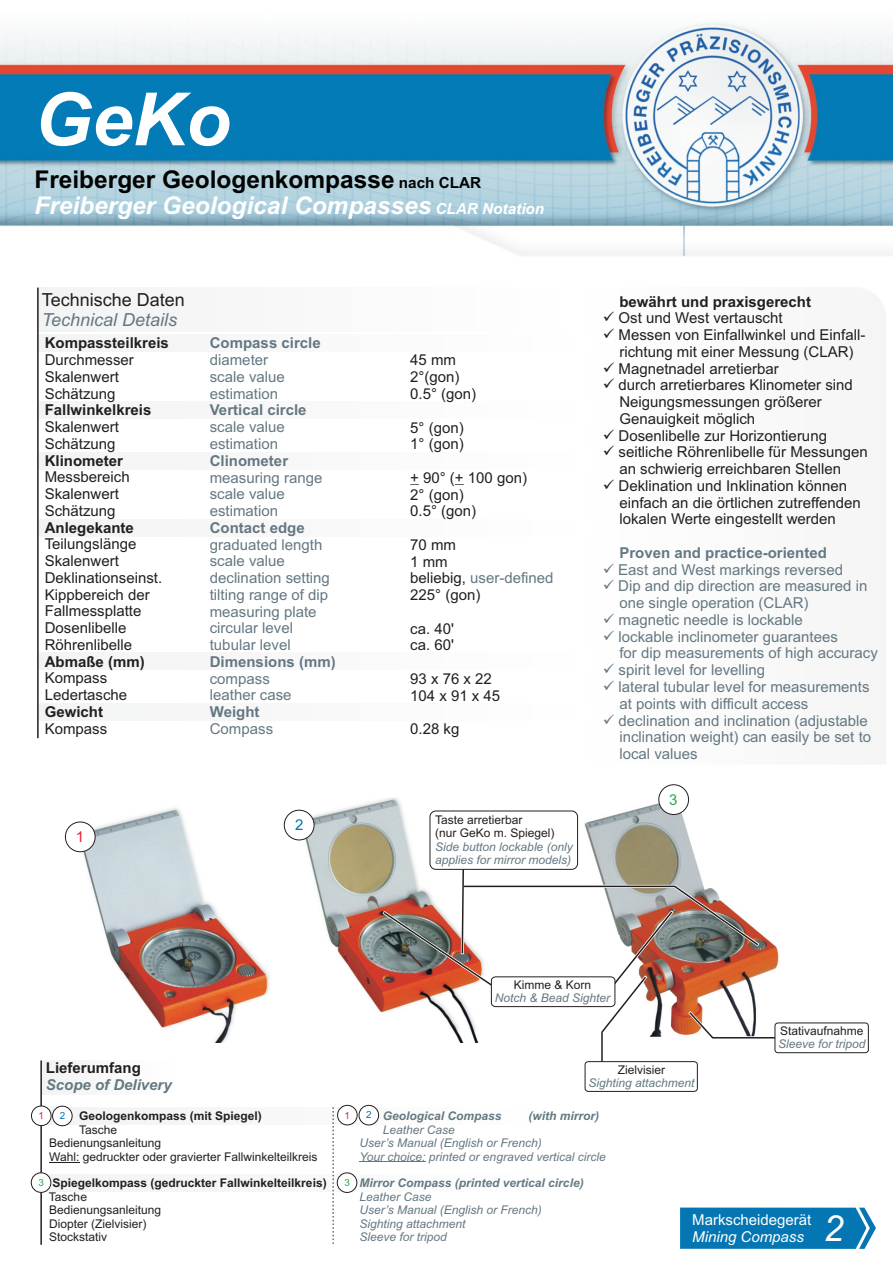
<style>
.page{position:relative;width:893px;height:1263px;background:#fff}
.page>*{position:absolute;margin:0;border:0;box-sizing:border-box;transform-origin:0 0}
.t1{font:italic 700 73.5px "Arial";color:#fff}
.t2{font:italic 36px "Arial";color:#fff}
.t3{font:italic 700 24.45px/26px "Arial";color:#fff}
.t4{font:italic 18px "Arial";color:#647882}
.t5{font:18px "Arial";color:#231f20}
.t6{font:15px/16.8px "Arial";color:#231f20}
.t7{font:15px/16.8px "Arial";color:#647882}
.t8{font:700 15px "Arial";color:#231f20}
.t9{font:700 15px "Arial";color:#647882}
.t10{font:15px "Arial";color:#fff}
.t11{font:italic 700 15px "Arial";color:#647882}
.t12{font:italic 15px "Arial";color:#fff}
.t13{font:15px "Arial";color:#ee2028}
.t14{font:15px "Arial";color:#0376b3}
.t15{font:15px "Arial";color:#2ca94b}
.t16{font:italic 12px/13.4px "Arial";color:#647882}
.t17{font:12px/13.4px "Arial";color:#231f20}
.t18{font:700 12px "Arial";color:#231f20}
.t19{font:italic 700 12px "Arial";color:#647882}
.t20{font:9.9px "Arial";color:#ee2028}
.t21{font:9.9px "Arial";color:#2ca94b}
.t22{font:9.9px "Arial";color:#0376b3}
.s1{font-style:normal;color:#010202}
.s2{font-style:normal;font-size:15.3px;color:#010202}
.s3{font-size:15.3px}
.s4{color:#647882}
</style>
<div class="page">
<div style="left:41px;top:1107px;width:526px;height:17px;background:#f8f8f9"></div>
<img style="left:73px;top:797px;width:420px;height:245px">
<img style="left:584px;top:788px;width:114px;height:78px">
<div style="left:585px;top:1061px;width:113px;height:31px;background:#fff;border:1px solid #231f20;border-radius:3px"></div>
<svg style="left:379px;top:866px;width:402px;height:199px"></svg>
<div style="left:775px;top:1022px;width:94px;height:31px;background:#fff;border:1px solid #231f20;border-radius:3px"></div>
<div style="left:430px;top:811px;width:148px;height:58px;border:1px solid #231f20;border-radius:6px"></div>
<div style="left:41px;top:1060px;width:136px;height:35px;background:#f8f8f9"></div>
<div style="left:41px;top:1174px;width:526px;height:17px;background:#f8f8f9"></div>
<div style="left:38px;top:703px;width:556px;height:17px;background:#f9f9f9"></div>
<div style="left:38px;top:653px;width:556px;height:17px;background:#f9f9f9"></div>
<div style="left:38px;top:519px;width:556px;height:17px;background:#f9f9f9"></div>
<div style="left:38px;top:452px;width:556px;height:17px;background:#f9f9f9"></div>
<div style="left:38px;top:401px;width:556px;height:17px;background:#f9f9f9"></div>
<div style="left:38px;top:335px;width:556px;height:17px;background:#f9f9f9"></div>
<img style="left:0;top:23px;width:893px;height:234px">
<div style="left:38px;top:288px;width:542px;height:43px;background:#f8f8f9"></div>
<hr style="left:37px;top:288px;width:2px;height:450px;background:#231f20">
<svg style="left:680px;top:1207px;width:196px;height:42px;background:#127eb7"></svg>
<hr style="left:49px;top:1162px;width:30px;height:1px;background:#231f20">
<hr style="left:40px;top:1060px;width:2px;height:185px;background:#231f20">
<hr style="left:360px;top:1161px;width:66px;height:1px;background:#647882">
<svg style="left:333px;top:1107px;width:1px;height:137px"></svg>
<div style="left:65px;top:822px;width:31px;height:30px;background:#fff;border:1px solid #231f20;border-radius:50%"></div>
<div style="left:284px;top:810px;width:30px;height:30px;background:#fff;border:1px solid #231f20;border-radius:50%"></div>
<div style="left:658px;top:784px;width:31px;height:31px;background:#fff;border:1px solid #231f20;border-radius:50%"></div>
<div style="left:31px;top:1105px;width:20px;height:21px;background:#fff;border:1px solid #231f20;border-radius:50%"></div>
<div style="left:31px;top:1172px;width:20px;height:21px;background:#fff;border:1px solid #231f20;border-radius:50%"></div>
<div style="left:52px;top:1106px;width:21px;height:20px;background:#fff;border:1px solid #231f20;border-radius:50%"></div>
<div style="left:337px;top:1172px;width:20px;height:21px;background:#fff;border:1px solid #231f20;border-radius:50%"></div>
<div style="left:337px;top:1105px;width:21px;height:20px;background:#fff;border:1px solid #231f20;border-radius:50%"></div>
<div style="left:359px;top:1105px;width:20px;height:20px;background:#fff;border:1px solid #231f20;border-radius:50%"></div>
<h1 class="t1" style="left:34px;top:92px;width:197px">GeKo</h1>
<h3 class="t3" style="left:34px;top:169px;width:511px"><span class="s1">Freiberger Geologenkompasse</span> <span class="s2">nach CLAR<br></span>Freiberger Geological Compasses <span class="s3">CLAR Notation</span></h3>
<p class="t5" style="left:42px;top:293px;width:145px">Technische Daten</p>
<p class="t4" style="left:42px;top:313px;width:137px">Technical Details</p>
<p class="t8" style="left:45px;top:337px;width:126px">Kompassteilkreis</p>
<p class="t6" style="left:45px;top:353px;width:91px">Durchmesser<br>Skalenwert<br>Schätzung</p>
<p class="t8" style="left:45px;top:404px;width:108px">Fallwinkelkreis</p>
<p class="t6" style="left:45px;top:420px;width:76px">Skalenwert<br>Schätzung</p>
<p class="t8" style="left:45px;top:455px;width:80px">Klinometer</p>
<p class="t6" style="left:45px;top:470px;width:87px">Messbereich<br>Skalenwert<br>Schätzung</p>
<p class="t8" style="left:45px;top:522px;width:91px">Anlegekante</p>
<p class="t6" style="left:45px;top:537px;width:119px">Teilungslänge<br>Skalenwert<br>Deklinationseinst.<br>Kippbereich der<br>Fallmessplatte<br>Dosenlibelle<br>Röhrenlibelle</p>
<p class="t8" style="left:45px;top:656px;width:102px">Abmaße (mm)</p>
<p class="t6" style="left:45px;top:671px;width:64px">Kompass</p>
<p class="t8" style="left:45px;top:706px;width:60px">Gewicht</p>
<p class="t6" style="left:45px;top:721px;width:64px">Kompass</p>
<p class="t6" style="left:45px;top:688px;width:84px">Ledertasche</p>
<p class="t9" style="left:210px;top:337px;width:112px">Compass circle</p>
<p class="t7" style="left:210px;top:353px;width:77px">diameter scale value estimation</p>
<p class="t9" style="left:210px;top:404px;width:98px">Vertical circle</p>
<p class="t7" style="left:210px;top:420px;width:77px">scale value estimation</p>
<p class="t9" style="left:210px;top:455px;width:80px">Clinometer</p>
<p class="t7" style="left:210px;top:470px;width:114px">measuring range scale value estimation</p>
<p class="t9" style="left:210px;top:522px;width:97px">Contact edge</p>
<p class="t7" style="left:210px;top:537px;width:122px">graduated length scale value declination setting tilting range of dip measuring plate circular level tubular level</p>
<p class="t9" style="left:210px;top:656px;width:127px">Dimensions (mm)</p>
<p class="t7" style="left:210px;top:671px;width:83px">compass leather case</p>
<p class="t9" style="left:210px;top:706px;width:51px">Weight</p>
<p class="t7" style="left:210px;top:722px;width:65px">Compass</p>
<p class="t13" style="left:76px;top:831px;width:10px">1</p>
<p class="t14" style="left:295px;top:819px;width:10px">2</p>
<p class="t6" style="left:410px;top:353px;width:68px">45 mm<br>2°(gon)<br>0.5° (gon)</p>
<p class="t6" style="left:410px;top:420px;width:55px">5° (gon)<br>1° (gon)</p>
<p class="t6" style="left:410px;top:470px;width:118px">+ 90° (+ 100 gon)<br>2° (gon)<br>0.5° (gon)</p>
<p class="t6" style="left:410px;top:537px;width:145px">70 mm<br>1 mm<br>beliebig, <span class="s4">user-defined<br></span>225° (gon)</p>
<p class="t6" style="left:410px;top:621px;width:45px">ca. 40' ca. 60'</p>
<p class="t6" style="left:410px;top:672px;width:92px">93 x 76 x 22<br>104 x 91 x 45</p>
<p class="t6" style="left:410px;top:722px;width:51px">0.28 kg</p>
<p class="t17" style="left:435px;top:814px;width:121px">Taste arretierbar<br>(nur GeKo m. Spiegel)</p>
<p class="t16" style="left:435px;top:841px;width:139px">Side button lockable (only applies for mirror models)</p>
<p class="t8" style="left:619px;top:296px;width:193px">bewährt und praxisgerecht</p>
<p class="t6" style="left:619px;top:311px;width:248px;text-indent:-16px">✓Ost und West vertauscht<br>Messen von Einfallwinkel und Einfall&shy;richtung mit einer Messung (CLAR)</p>
<p class="t6" style="left:619px;top:361px;width:251px">Magnetnadel arretierbar<br>durch arretierbares Klinometer sind<br>Neigungsmessungen größerer<br>Genauigkeit möglich<br>Dosenlibelle zur Horizontierung seitliche Röhrenlibelle für Messungen an schwierig erreichbaren Stellen</p>
<p class="t6" style="left:619px;top:479px;width:243px;text-indent:-17px">✓Deklination und Inklination können einfach an die örtlichen zutreffenden lokalen Werte eingestellt werden</p>
<p class="t9" style="left:619px;top:547px;width:209px">Proven and practice-oriented</p>
<p class="t7" style="left:618px;top:562px;width:251px">East and West markings reversed<br>Dip and dip direction are measured in</p>
<p class="t7" style="left:619px;top:596px;width:191px">one single operation (CLAR)</p>
<p class="t7" style="left:619px;top:613px;width:221px;text-indent:-16px">✓magnetic needle is lockable lockable inclinometer guarantees</p>
<p class="t7" style="left:619px;top:646px;width:260px">for dip measurements of high accuracy</p>
<p class="t7" style="left:619px;top:663px;width:252px;text-indent:-16px">✓spirit level for levelling<br>lateral tubular level for measurements at points with difficult access</p>
<p class="t7" style="left:619px;top:713px;width:254px">declination and inclination (adjustable inclination weight) can easily be set to local values</p>
<p class="t15" style="left:669px;top:794px;width:10px">3</p>
<p class="t17" style="left:514px;top:979px;width:79px">Kimme &amp; Korn</p>
<p class="t16" style="left:495px;top:992px;width:117px">Notch &amp; Bead Sighter</p>
<p class="t17" style="left:780px;top:1025px;width:85px">Stativaufnahme</p>
<p class="t16" style="left:778px;top:1038px;width:89px">Sleeve for tripod</p>
<p class="t8" style="left:46px;top:1062px;width:97px">Lieferumfang</p>
<p class="t11" style="left:46px;top:1079px;width:127px">Scope of Delivery</p>
<p class="t18" style="left:79px;top:1112px;width:184px">Geologenkompass (mit Spiegel)</p>
<p class="t17" style="left:49px;top:1124px;width:270px;text-indent:30px">Tasche<br>Bedienungsanleitung<br>Wahl: gedruckter oder gravierter Fallwinkelteilkreis</p>
<p class="t18" style="left:53px;top:1179px;width:276px">Spiegelkompass (gedruckter Fallwinkelteilkreis)</p>
<p class="t17" style="left:49px;top:1191px;width:114px">Tasche<br>Bedienungsanleitung<br>Diopter (Zielvisier)<br>Stockstativ</p>
<p class="t22" style="left:60px;top:1112px;width:7px">2</p>
<p class="t20" style="left:38px;top:1112px;width:7px">1</p>
<p class="t21" style="left:38px;top:1179px;width:7px">3</p>
<p class="t17" style="left:618px;top:1064px;width:49px">Zielvisier</p>
<p class="t16" style="left:588px;top:1077px;width:108px">Sighting attachment</p>
<p class="t20" style="left:344px;top:1111px;width:7px">1</p>
<p class="t22" style="left:366px;top:1111px;width:7px">2</p>
<p class="t19" style="left:383px;top:1111px;width:120px">Geological Compass</p>
<p class="t19" style="left:528px;top:1111px;width:72px">(with mirror)</p>
<p class="t16" style="left:360px;top:1124px;width:248px;text-indent:23px">Leather Case<br>User’s Manual (English or French)<br>Your choice: printed or engraved vertical circle</p>
<p class="t19" style="left:360px;top:1178px;width:226px">Mirror Compass (printed vertical circle)</p>
<p class="t16" style="left:360px;top:1191px;width:184px">Leather Case<br>User’s Manual (English or French)<br>Sighting attachment<br>Sleeve for tripod</p>
<p class="t21" style="left:344px;top:1179px;width:7px">3</p>
<p class="t10" style="left:692px;top:1214px;width:121px">Markscheidegerät</p>
<p class="t12" style="left:692px;top:1231px;width:113px">Mining Compass</p>
<h2 class="t2" style="left:823px;top:1215px;width:22px">2</h2>
</div>
